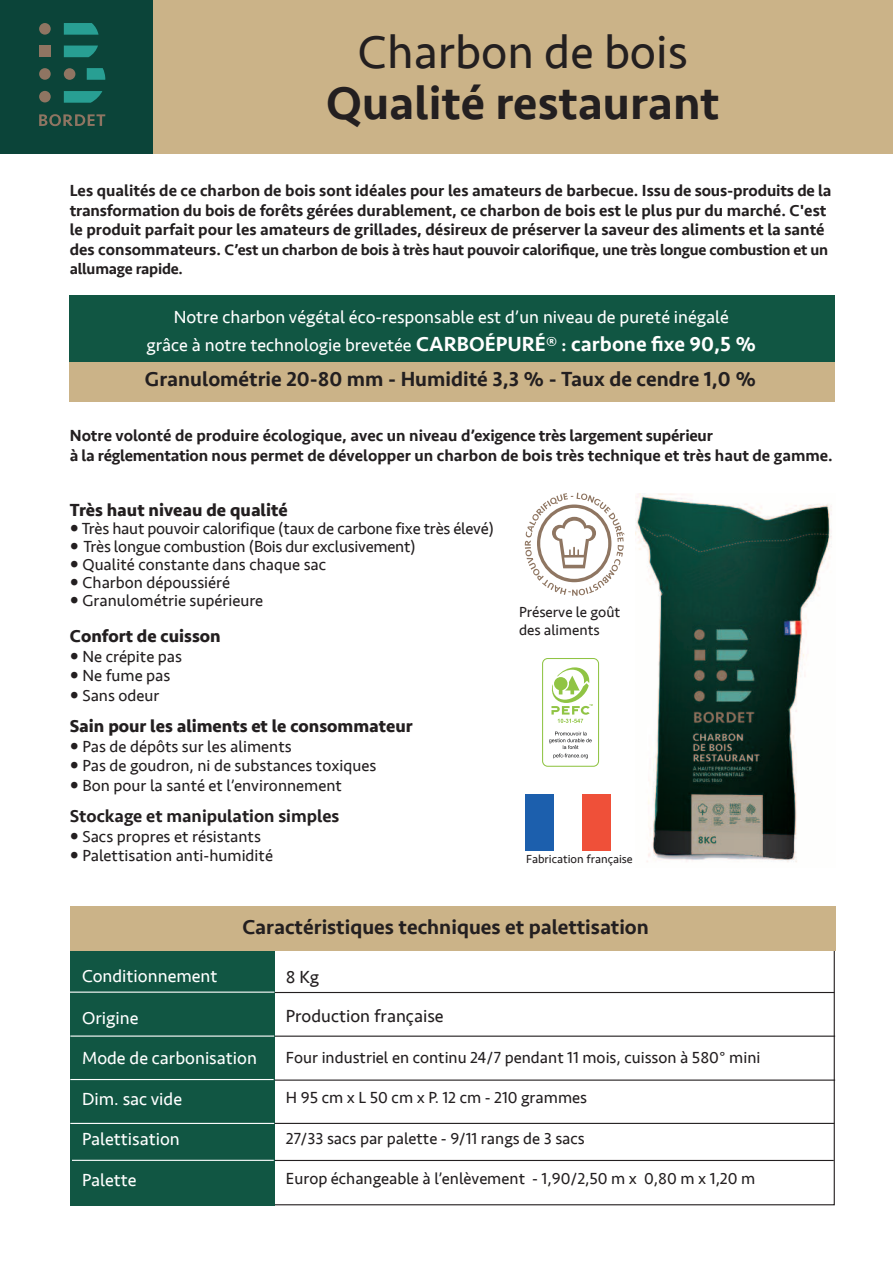
<style>
.page{position:relative;width:893px;height:1263px;background:#fff}
.page>*{position:absolute;margin:0;border:0;box-sizing:border-box;transform-origin:0 0}
.t1{font:500 48px "Seravek";color:#231f20}
.t2{font:48px "Seravek";color:#231f20}
.t3{font:500 21px "Seravek";color:#231f20}
.t4{font:18px/28.5px "Seravek";color:#fff;text-align:center}
.t5{font:700 18px "Seravek";color:#231f20}
.t6{font:500 18px "Seravek";color:#231f20}
.t7{font:18px/39px "Seravek";color:#231f20}
.t8{font:16.5px "Seravek";color:#231f20}
.t9{font:500 16.5px/19.5px "Seravek";color:#231f20}
.t10{font:500 15.75px/19.5px "Seravek";letter-spacing:-.015em;color:#231f20}
.t11{font:15px/18px "Seravek";color:#231f20}
.t12{font:12px "Seravek";color:#231f20}
.s1{font-size:16.5px}
.s2{font-weight:500;font-size:21px}
.s3{font-weight:500}
.s4{font-weight:700;font-size:21px}
</style>
<div class="page">
<hr style="left:272px;top:992px;width:562px;height:1px;background:#231f20">
<hr style="left:273px;top:1079px;width:562px;height:2px;background:#231f20">
<hr style="left:272px;top:1160px;width:562px;height:1px;background:#231f20">
<hr style="left:272px;top:1123px;width:562px;height:1px;background:#231f20">
<hr style="left:273px;top:1035px;width:562px;height:2px;background:#231f20">
<div style="left:70px;top:949px;width:204px;height:256px;background:#115643"></div>
<div style="left:0;top:0;width:156px;height:154px;background:#0b4439"></div>
<div style="left:153px;top:0;width:740px;height:154px;background:#cbb388"></div>
<div style="left:70px;top:906px;width:766px;height:45px;background:#cbb388"></div>
<img style="left:636px;top:493px;width:196px;height:369px">
<div style="left:542px;top:658px;width:57px;height:109px;border:1px solid #90c444;border-radius:5px"></div>
<svg style="left:549px;top:732px;width:43px;height:26px"></svg>
<svg style="left:551px;top:667px;width:42px;height:56px"></svg>
<hr style="left:69px;top:991px;width:205px;height:2px;background:#fff">
<hr style="left:70px;top:1035px;width:204px;height:2px;background:#fff">
<hr style="left:70px;top:1079px;width:204px;height:1px;background:#fff">
<hr style="left:70px;top:1123px;width:204px;height:1px;background:#fff">
<hr style="left:72px;top:1160px;width:202px;height:1px;background:#fff">
<div style="left:69px;top:296px;width:766px;height:68px;background:#115643"></div>
<div style="left:69px;top:362px;width:766px;height:39px;background:#cbb388"></div>
<div style="left:40px;top:46px;width:11px;height:11px;background:#8f7562"></div>
<svg style="left:64px;top:23px;width:35px;height:12px"></svg>
<svg style="left:64px;top:91px;width:38px;height:12px"></svg>
<svg style="left:87px;top:68px;width:18px;height:12px"></svg>
<svg style="left:64px;top:46px;width:34px;height:11px"></svg>
<div style="left:39px;top:23px;width:12px;height:12px;background:#8f7562;border-radius:50%"></div>
<div style="left:39px;top:91px;width:12px;height:11px;background:#8f7562;border-radius:50%"></div>
<div style="left:39px;top:68px;width:12px;height:12px;background:#8f7562;border-radius:50%"></div>
<div style="left:64px;top:68px;width:11px;height:12px;background:#8f7562;border-radius:50%"></div>
<svg style="left:39px;top:114px;width:66px;height:12px"></svg>
<svg style="left:525px;top:493px;width:99px;height:103px"></svg>
<svg style="left:525px;top:794px;width:1px;height:57px"></svg>
<div style="left:582px;top:794px;width:29px;height:57px;background:#ef5039"></div>
<div style="left:526px;top:794px;width:28px;height:57px;background:#1c5fad"></div>
<h1 class="t2" style="left:358px;top:24px;width:331px">Charbon de bois</h1>
<h1 class="t1" style="left:326px;top:75px;width:395px">Qualité restaurant</h1>
<p class="t9" style="left:70px;top:181px;width:763px">Les qualités de ce charbon de bois sont idéales pour les amateurs de barbecue. Issu de sous-produits de la transformation du bois de forêts gérées durablement, ce charbon de bois est le plus pur du marché. C'est le produit parfait pour les amateurs de grillades, désireux de préserver la saveur des aliments et la santé</p>
<p class="t10" style="left:70px;top:240px;width:760px"><span class="s1">des consommateurs.</span> C’est un charbon de bois à très haut pouvoir calorifique, une très longue combustion et un allumage rapide.</p>
<p class="t4" style="left:146px;top:303px;width:611px">Notre charbon végétal éco-responsable est d’un niveau de pureté inégalé<br>grâce à notre technologie brevetée <span class="s2">CARBOÉPURÉ®</span> <span class="s3">:</span> <span class="s2">carbone fixe 90,5 %</span></p>
<p class="t3" style="left:145px;top:367px;width:612px">Granulométrie 20-80 mm - Humidité 3,3 % - Taux de cendre 1,0 %</p>
<p class="t9" style="left:70px;top:426px;width:765px">Notre volonté de produire écologique, avec un niveau d’exigence très largement supérieur<br>à la réglementation nous permet de développer un charbon de bois très technique et très haut de gamme.</p>
<p class="t5" style="left:70px;top:499px;width:219px">Très haut niveau de qualité</p>
<p class="t8" style="left:70px;top:519px;width:426px"><span class="s4">•</span> Très haut pouvoir calorifique (taux de carbone fixe très élevé)</p>
<p class="t8" style="left:70px;top:537px;width:347px"><span class="s4">•</span> Très longue combustion (Bois dur exclusivement)</p>
<p class="t8" style="left:70px;top:555px;width:258px"><span class="s4">•</span> Qualité constante dans chaque sac</p>
<p class="t8" style="left:70px;top:573px;width:162px"><span class="s4">•</span> Charbon dépoussiéré</p>
<p class="t8" style="left:70px;top:591px;width:195px"><span class="s4">•</span> Granulométrie supérieure</p>
<p class="t5" style="left:70px;top:625px;width:152px">Confort de cuisson</p>
<p class="t8" style="left:70px;top:646px;width:114px"><span class="s4">•</span> Ne crépite pas</p>
<p class="t8" style="left:70px;top:666px;width:102px"><span class="s4">•</span> Ne fume pas</p>
<p class="t8" style="left:70px;top:685px;width:91px"><span class="s4">•</span> Sans odeur</p>
<p class="t5" style="left:70px;top:715px;width:344px">Sain pour les aliments et le consommateur</p>
<p class="t8" style="left:70px;top:736px;width:223px"><span class="s4">•</span> Pas de dépôts sur les aliments</p>
<p class="t8" style="left:70px;top:756px;width:308px"><span class="s4">•</span> Pas de goudron, ni de substances toxiques</p>
<p class="t8" style="left:70px;top:775px;width:274px"><span class="s4">•</span> Bon pour la santé et l’environnement</p>
<p class="t6" style="left:70px;top:805px;width:271px">Stockage et manipulation simples</p>
<p class="t8" style="left:70px;top:826px;width:193px"><span class="s4">•</span> Sacs propres et résistants</p>
<p class="t8" style="left:70px;top:846px;width:205px"><span class="s4">•</span> Palettisation anti-humidité</p>
<p class="t11" style="left:519px;top:603px;width:103px">Préserve le goût des aliments</p>
<p class="t12" style="left:526px;top:852px;width:108px">Fabrication française</p>
<p class="t3" style="left:242px;top:915px;width:408px">Caractéristiques techniques et palettisation</p>
<p class="t4" style="left:82px;top:962px;width:137px">Conditionnement</p>
<p class="t4" style="left:82px;top:1004px;width:58px">Origine</p>
<p class="t4" style="left:82px;top:1044px;width:176px">Mode de carbonisation</p>
<p class="t4" style="left:82px;top:1085px;width:101px">Dim. sac vide</p>
<p class="t4" style="left:82px;top:1125px;width:99px">Palettisation</p>
<p class="t4" style="left:82px;top:1166px;width:56px">Palette</p>
<p class="t7" style="left:286px;top:958px;width:159px">8 Kg<br>Production française</p>
<p class="t8" style="left:286px;top:1047px;width:476px">Four industriel en continu 24/7 pendant 11 mois, cuisson à 580° mini</p>
<p class="t8" style="left:286px;top:1088px;width:303px">H 95 cm x L 50 cm x P. 12 cm - 210 grammes</p>
<p class="t8" style="left:286px;top:1128px;width:300px">27/33 sacs par palette - 9/11 rangs de 3 sacs</p>
<p class="t8" style="left:286px;top:1169px;width:471px">Europ échangeable à l’enlèvement - 1,90/2,50 m x 0,80 m x 1,20 m</p>
</div>
